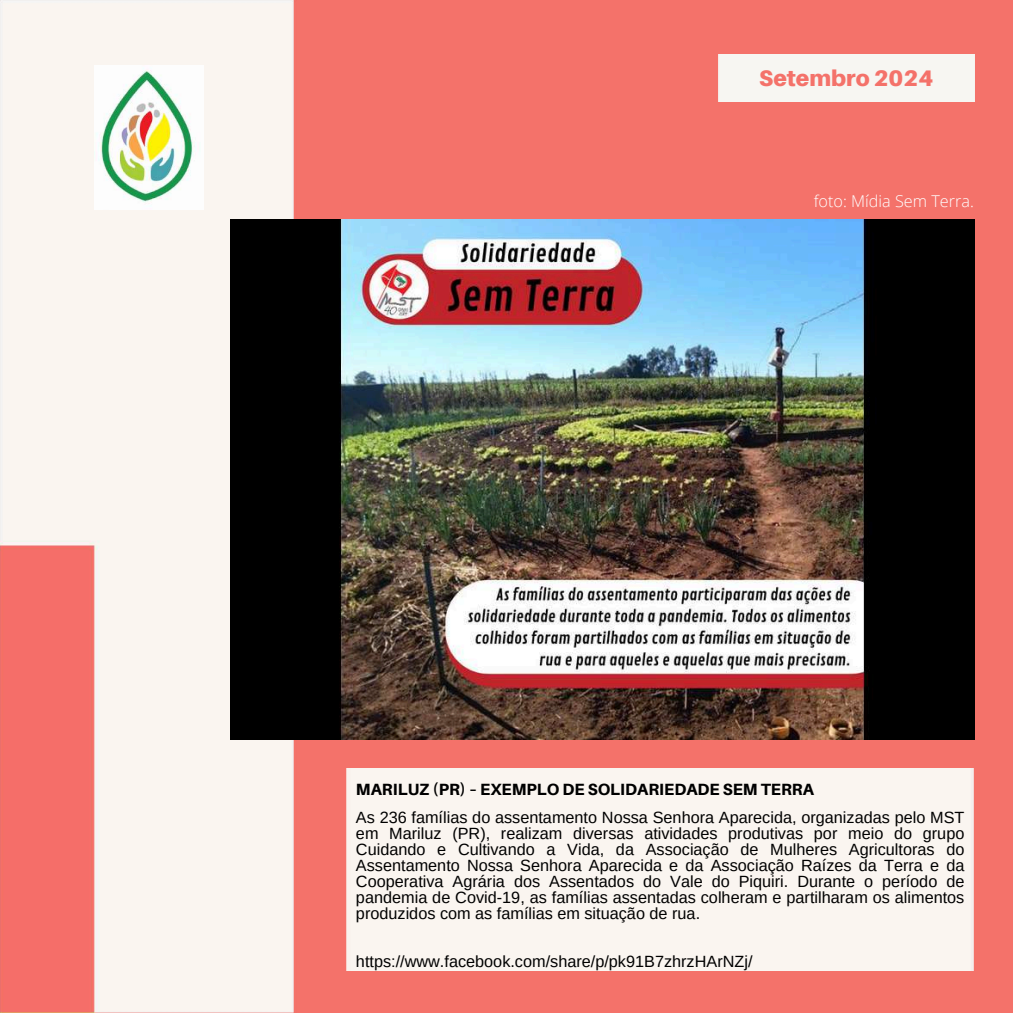
<style>
.page{position:relative;width:1013px;height:1013px;background:#fff}
.page>*{position:absolute;margin:0;border:0;box-sizing:border-box;transform-origin:0 0}
.t1{font:900 22.5px "Aileron";color:#f4726a}
.t2{font:16.25px/16px "Arimo";color:#000;text-align:justify}
.t3{font:800 16.25px "Aileron";color:#000}
.t4{font:300 16.25px "Open Sans";color:#fff}
</style>
<div class="page">
<div style="left:0;top:0;width:1012px;height:1012px;background:#f4726a"></div>
<div style="left:718px;top:54px;width:256px;height:47px;background:#f7f6f2"></div>
<div style="left:346px;top:768px;width:627px;height:202px;background:#faf5f0"></div>
<img style="left:0;top:0;width:299px;height:1012px">
<img style="left:230px;top:219px;width:744px;height:520px">
<img style="left:95px;top:65px;width:108px;height:145px">
<h1 class="t1" style="left:759px;top:64px;width:175px">Setembro 2024</h1>
<p class="t4" style="left:813px;top:189px;width:162px">foto: Mídia Sem Terra.</p>
<p class="t3" style="left:356px;top:779px;width:459px">MARILUZ (PR) – EXEMPLO DE SOLIDARIEDADE SEM TERRA</p>
<p class="t2" style="left:356px;top:809px;width:610px">As 236 famílias do assentamento Nossa Senhora Aparecida, organizadas pelo MST em Mariluz (PR), realizam diversas atividades produtivas por meio do grupo Cuidando e Cultivando a Vida, da Associação de Mulheres Agricultoras do Assentamento Nossa Senhora Aparecida e da Associação Raízes da Terra e da Cooperativa Agrária dos Assentados do Vale do Piquiri. Durante o período de pandemia de Covid-19, as famílias assentadas colheram e partilharam os alimentos produzidos com as famílias em situação de rua.</p>
<p class="t2" style="left:356px;top:952px;width:398px">https://www.facebook.com/share/p/pk91B7zhrzHArNZj/</p>
</div>
